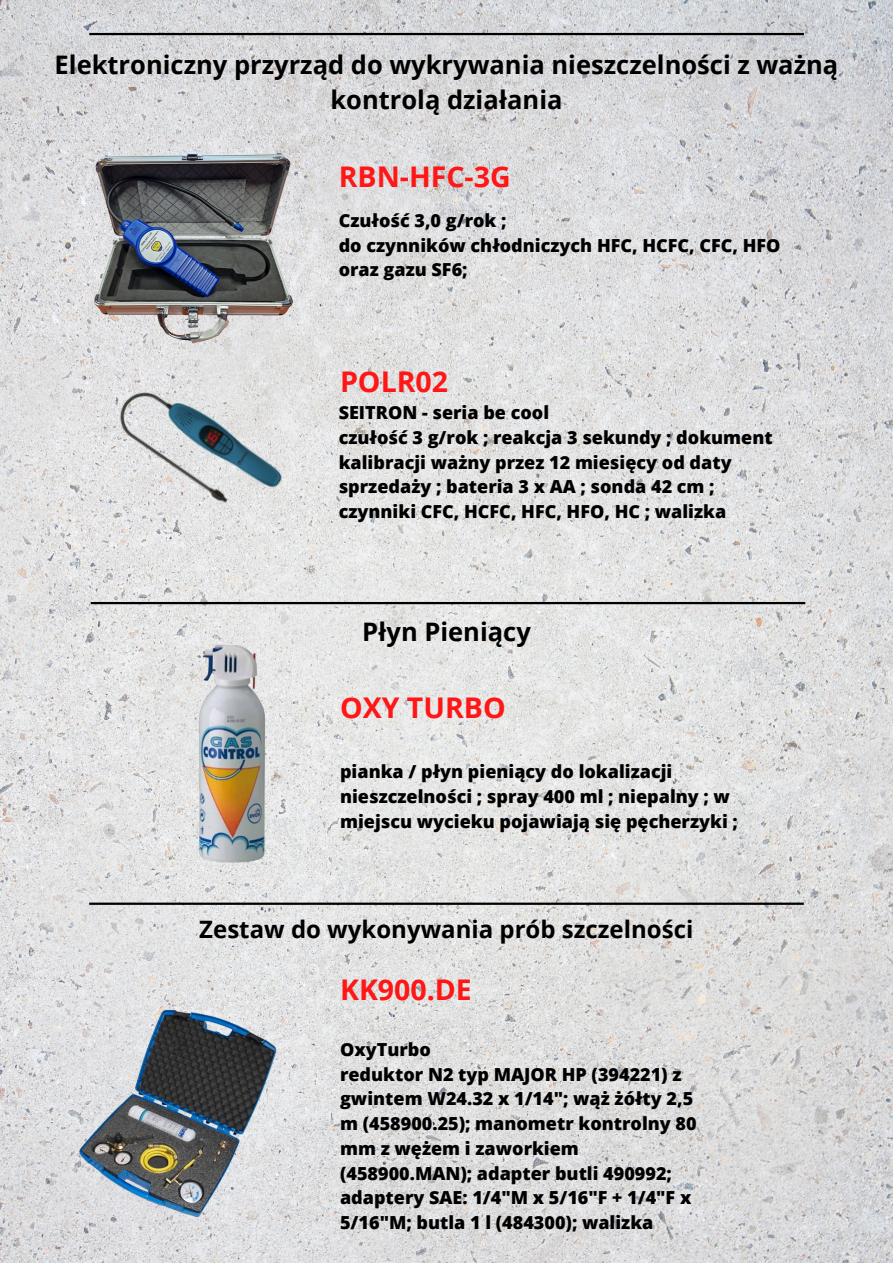
<style>
.page{position:relative;width:893px;height:1263px;background:#fff}
.page>*{position:absolute;margin:0;border:0;box-sizing:border-box;transform-origin:0 0}
.t1{font:700 28.5px "Open Sans";color:#ff1616}
.t2{font:700 25.5px/35.4px "Open Sans";color:#000;text-align:center}
.t3{font:700 24px "Open Sans";color:#000}
.t4{font:800 18px/24.8px "Open Sans";color:#000}
</style>
<div class="page">
<img style="left:0;top:0;width:893px;height:1263px">
<hr style="left:89px;top:33px;width:715px;height:2px;background:#000">
<hr style="left:91px;top:602px;width:714px;height:2px;background:#000">
<hr style="left:89px;top:902px;width:715px;height:3px;background:#000">
<img style="left:73px;top:143px;width:242px;height:186px">
<img style="left:164px;top:631px;width:151px;height:241px">
<img style="left:61px;top:329px;width:258px;height:220px">
<img style="left:73px;top:1006px;width:213px;height:214px">
<p class="t2" style="left:55px;top:46px;width:785px">Elektroniczny przyrząd do wykrywania nieszczelności z ważną kontrolą działania</p>
<p class="t1" style="left:339px;top:156px;width:173px">RBN-HFC-3G</p>
<p class="t4" style="left:339px;top:207px;width:169px">Czułość 3,0 g/rok ;</p>
<p class="t4" style="left:339px;top:232px;width:443px">do czynników chłodniczych HFC, HCFC, CFC, HFO</p>
<p class="t4" style="left:339px;top:257px;width:130px">oraz gazu SF6;</p>
<p class="t1" style="left:340px;top:361px;width:109px">POLR02</p>
<p class="t4" style="left:339px;top:400px;width:212px">SEITRON - seria be cool</p>
<p class="t4" style="left:339px;top:425px;width:435px">czułość 3 g/rok ; reakcja 3 sekundy ; dokument kalibracji ważny przez 12 miesięcy od daty sprzedaży ; bateria 3 x AA ; sonda 42 cm ; czynniki CFC, HCFC, HFC, HFO, HC ; walizka</p>
<p class="t2" style="left:362px;top:613px;width:170px">Płyn Pieniący</p>
<p class="t1" style="left:340px;top:688px;width:167px">OXY TURBO</p>
<p class="t4" style="left:340px;top:759px;width:399px">pianka / płyn pieniący do lokalizacji nieszczelności ; spray 400 ml ; niepalny ; w miejscu wycieku pojawiają się pęcherzyki ;</p>
<p class="t3" style="left:199px;top:912px;width:495px">Zestaw do wykonywania prób szczelności</p>
<p class="t1" style="left:340px;top:969px;width:133px">KK900.DE</p>
<p class="t4" style="left:340px;top:1036px;width:92px">OxyTurbo</p>
<p class="t4" style="left:340px;top:1061px;width:358px">reduktor N2 typ MAJOR HP (394221) z gwintem W24.32 x 1/14"; wąż żółty 2,5 m (458900.25); manometr kontrolny 80 mm z wężem i zaworkiem (458900.MAN); adapter butli 490992; adaptery SAE: 1/4"M x 5/16"F + 1/4"F x 5/16"M; butla 1 l (484300); walizka</p>
</div>
